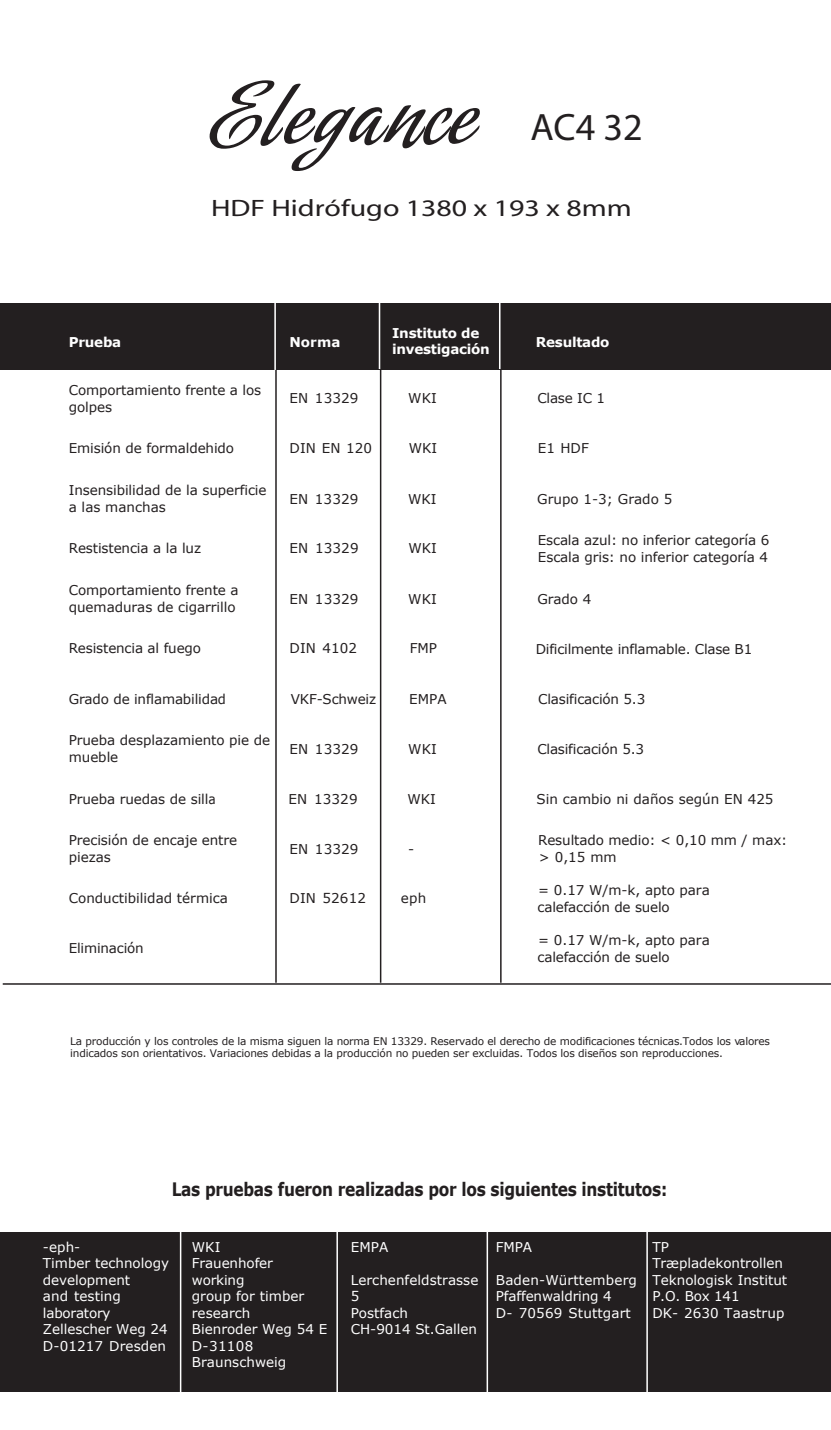
<style>
.page{position:relative;width:831px;height:1430px;background:#fff}
.page>*{position:absolute;margin:0;border:0;box-sizing:border-box;transform-origin:0 0}
.t1{font:96.15px "Amorinda";letter-spacing:.05em;color:#231f20;scale:.95 1}
.t2{font:38.25px "Myriad";color:#231f20}
.t3{font:23.85px "Myriad";color:#231f20;scale:1.26 1}
.t4{font:700 18.6px "Verdana";letter-spacing:-.02em;color:#231f20;scale:.83 1}
.t5{font:13.5px/16.5px "Verdana";letter-spacing:-.01em;color:#231f20}
.t6{font:13.5px/16.5px "Verdana";color:#fff}
.t7{font:700 13.5px/16.5px "Verdana";letter-spacing:-.02em;color:#fff}
.t8{font:13.5px "Verdana";letter-spacing:.01em;color:#231f20}
.t9{font:10.5px/12px "Verdana";letter-spacing:-.015em;color:#231f20}
</style>
<div class="page">
<div style="left:0;top:303px;width:830px;height:66px;background:#231f20"></div>
<div style="left:0;top:1232px;width:830px;height:160px;background:#231f20"></div>
<hr style="left:180px;top:1230px;width:1px;height:189px;background:#fff">
<hr style="left:336px;top:1230px;width:2px;height:189px;background:#fff">
<hr style="left:486px;top:1230px;width:2px;height:189px;background:#fff">
<hr style="left:646px;top:1230px;width:1px;height:189px;background:#fff">
<hr style="left:275px;top:369px;width:2px;height:614px;background:#231f20">
<hr style="left:380px;top:369px;width:1px;height:614px;background:#231f20">
<hr style="left:500px;top:369px;width:1px;height:614px;background:#231f20">
<hr style="left:3px;top:983px;width:827px;height:2px;background:#231f20">
<hr style="left:274px;top:303px;width:2px;height:67px;background:#fff">
<hr style="left:378px;top:302px;width:2px;height:67px;background:#fff">
<hr style="left:499px;top:302px;width:1px;height:67px;background:#fff">
<h1 class="t1" style="left:219px;top:70px;width:271px">Elegance</h1>
<h2 class="t2" style="left:530px;top:113px;width:113px">AC4 32</h2>
<h3 class="t3" style="left:211px;top:199px;width:335px">HDF Hidrófugo 1380 x 193 x 8mm</h3>
<p class="t7" style="left:69px;top:333px;width:54px">Prueba</p>
<p class="t7" style="left:289px;top:333px;width:53px">Norma</p>
<p class="t7" style="left:392px;top:324px;width:99px">Instituto de investigación</p>
<p class="t7" style="left:536px;top:333px;width:75px">Resultado</p>
<p class="t5" style="left:69px;top:382px;width:194px">Comportamiento frente a los golpes</p>
<p class="t5" style="left:289px;top:389px;width:71px">EN 13329</p>
<p class="t5" style="left:408px;top:389px;width:30px">WKI</p>
<p class="t5" style="left:537px;top:389px;width:69px">Clase IC 1</p>
<p class="t5" style="left:69px;top:440px;width:167px">Emisión de formaldehido</p>
<p class="t5" style="left:289px;top:440px;width:84px">DIN EN 120</p>
<p class="t5" style="left:408px;top:440px;width:30px">WKI</p>
<p class="t5" style="left:537px;top:440px;width:52px">E1 HDF</p>
<p class="t5" style="left:69px;top:482px;width:199px">Insensibilidad de la superficie a las manchas</p>
<p class="t5" style="left:289px;top:491px;width:70px">EN 13329</p>
<p class="t5" style="left:408px;top:491px;width:30px">WKI</p>
<p class="t5" style="left:537px;top:491px;width:137px">Grupo 1-3; Grado 5</p>
<p class="t5" style="left:69px;top:539px;width:134px">Restistencia a la luz</p>
<p class="t5" style="left:289px;top:539px;width:70px">EN 13329</p>
<p class="t5" style="left:408px;top:539px;width:30px">WKI</p>
<p class="t5" style="left:537px;top:532px;width:233px">Escala azul: no inferior categoría 6<br>Escala gris: no inferior categoría 4</p>
<p class="t5" style="left:69px;top:582px;width:171px">Comportamiento frente a quemaduras de cigarrillo</p>
<p class="t5" style="left:289px;top:591px;width:71px">EN 13329</p>
<p class="t5" style="left:408px;top:591px;width:30px">WKI</p>
<p class="t5" style="left:537px;top:591px;width:56px">Grado 4</p>
<p class="t5" style="left:69px;top:640px;width:134px">Resistencia al fuego</p>
<p class="t5" style="left:289px;top:640px;width:69px">DIN 4102</p>
<p class="t5" style="left:410px;top:640px;width:28px">FMP</p>
<p class="t5" style="left:535px;top:640px;width:218px">Dificilmente inflamable. Clase B1</p>
<p class="t5" style="left:69px;top:690px;width:159px">Grado de inflamabilidad</p>
<p class="t5" style="left:291px;top:690px;width:87px">VKF-Schweiz</p>
<p class="t5" style="left:409px;top:690px;width:39px">EMPA</p>
<p class="t5" style="left:538px;top:690px;width:108px">Clasificación 5.3</p>
<p class="t5" style="left:69px;top:732px;width:203px">Prueba desplazamiento pie de mueble</p>
<p class="t5" style="left:289px;top:741px;width:71px">EN 13329</p>
<p class="t5" style="left:408px;top:741px;width:30px">WKI</p>
<p class="t5" style="left:537px;top:741px;width:108px">Clasificación 5.3</p>
<p class="t5" style="left:69px;top:790px;width:148px">Prueba ruedas de silla</p>
<p class="t5" style="left:288px;top:790px;width:70px">EN 13329</p>
<p class="t5" style="left:407px;top:790px;width:30px">WKI</p>
<p class="t5" style="left:536px;top:790px;width:238px">Sin cambio ni daños según EN 425</p>
<p class="t5" style="left:69px;top:832px;width:170px">Precisión de encaje entre piezas</p>
<p class="t5" style="left:289px;top:841px;width:71px">EN 13329</p>
<p class="t5" style="left:408px;top:841px;width:8px">-</p>
<p class="t5" style="left:538px;top:832px;width:251px">Resultado medio: &lt; 0,10 mm / max: &gt; 0,15 mm</p>
<p class="t5" style="left:69px;top:889px;width:161px">Conductibilidad térmica</p>
<p class="t8" style="left:289px;top:889px;width:78px">DIN 52612</p>
<p class="t5" style="left:400px;top:889px;width:27px">eph</p>
<p class="t5" style="left:537px;top:882px;width:174px">= 0.17 W/m-k, apto para calefacción de suelo</p>
<p class="t5" style="left:69px;top:939px;width:76px">Eliminación</p>
<p class="t5" style="left:537px;top:932px;width:174px">= 0.17 W/m-k, apto para calefacción de suelo</p>
<p class="t9" style="left:70px;top:1035px;width:701px">La producción y los controles de la misma siguen la norma EN 13329. Reservado el derecho de modificaciones técnicas.Todos los valores indicados son orientativos. Variaciones debidas a la producción no pueden ser excluidas. Todos los diseños son reproducciones.</p>
<h3 class="t4" style="left:172px;top:1177px;width:598px">Las pruebas fueron realizadas por los siguientes institutos:</h3>
<p class="t6" style="left:43px;top:1238px;width:128px">-eph-<br>Timber technology development<br>and testing laboratory<br>Zellescher Weg 24<br>D-01217 Dresden</p>
<p class="t6" style="left:192px;top:1238px;width:137px">WKI<br>Frauenhofer working<br>group for timber research<br>Bienroder Weg 54 E<br>D-31108<br>Braunschweig</p>
<p class="t6" style="left:351px;top:1238px;width:39px">EMPA</p>
<p class="t6" style="left:351px;top:1271px;width:129px">Lerchenfeldstrasse<br>5<br>Postfach<br>CH-9014 St.Gallen</p>
<p class="t6" style="left:496px;top:1238px;width:38px">FMPA</p>
<p class="t6" style="left:496px;top:1271px;width:142px">Baden-Württemberg<br>Pfaffenwaldring 4<br>D- 70569 Stuttgart</p>
<p class="t6" style="left:652px;top:1238px;width:136px">TP<br>Træpladekontrollen<br>Teknologisk Institut<br>P.O. Box 141<br>DK- 2630 Taastrup</p>
</div>
